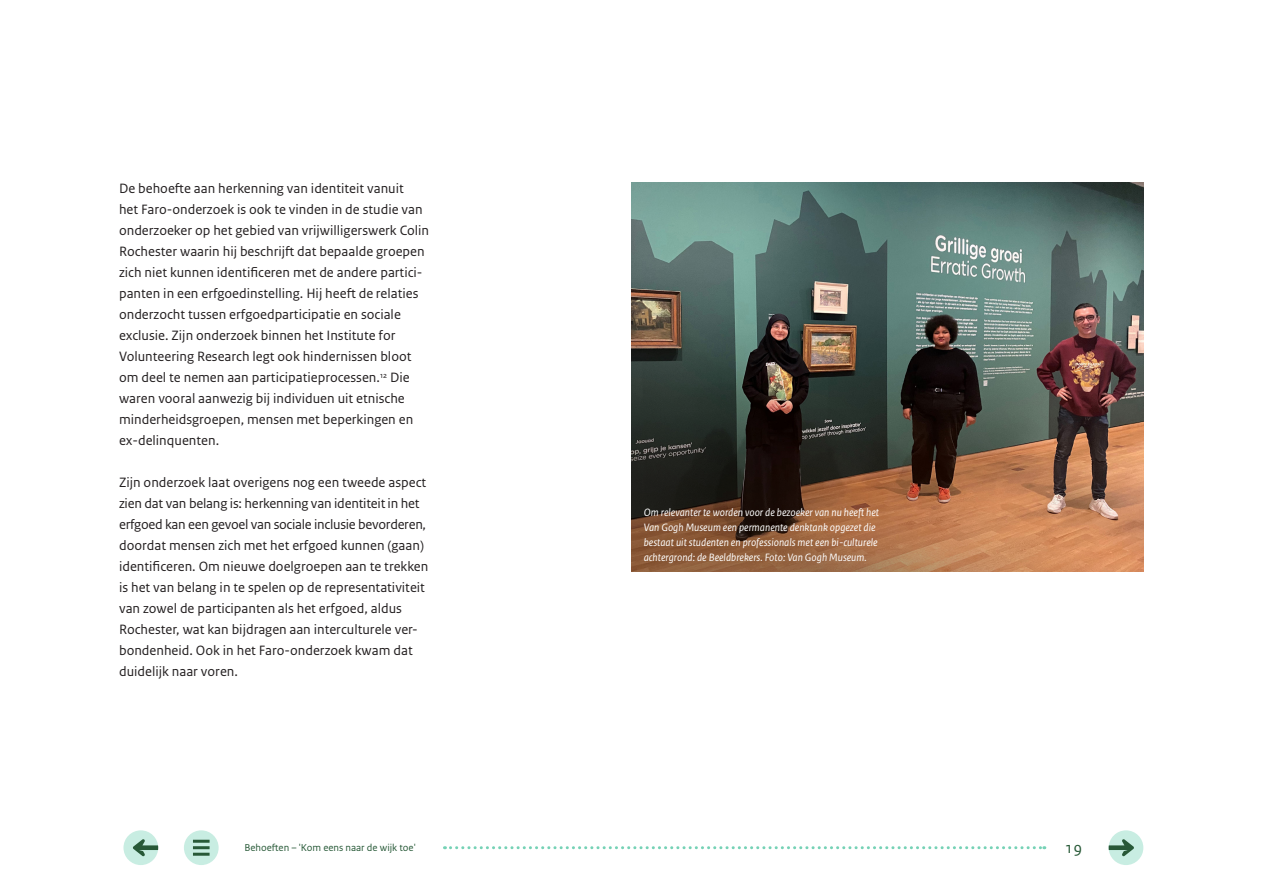
<style>
.page{position:relative;width:1263px;height:893px;background:#fff}
.page>*{position:absolute;margin:0;border:0;box-sizing:border-box;transform-origin:0 0}
.t1{font:16.5px "Rijksoverheid Sans Text";color:#275937}
.p_lopende{font:14.25px/21px "Rijksoverheid Sans Text";color:#231f20}
.t2{font:italic 11.25px/15px "Rijksoverheid Sans Text";color:#fff}
.t3{font:10.5px "Rijksoverheid Sans Text";color:#275937}
</style>
<div class="page">
<img style="left:631px;top:183px;width:512px;height:388px">
<svg style="left:444px;top:846px;width:601px;height:3px"></svg>
<div style="left:1109px;top:830px;width:34px;height:35px;background:#c8ede2;border-radius:50%"></div>
<svg style="left:1109px;top:839px;width:25px;height:17px"></svg>
<div style="left:123px;top:830px;width:35px;height:35px;background:#c8ede2;border-radius:50%"></div>
<svg style="left:133px;top:839px;width:25px;height:17px"></svg>
<div style="left:184px;top:830px;width:35px;height:35px;background:#c8ede2;border-radius:50%"></div>
<hr style="left:193px;top:846px;width:17px;height:3px;background:#275937">
<hr style="left:193px;top:840px;width:17px;height:3px;background:#275937">
<hr style="left:193px;top:853px;width:17px;height:3px;background:#275937">
<p class="p_lopende" style="left:119px;top:178px;width:312px">De behoefte aan herkenning van identiteit vanuit<br>het Faro-onderzoek is ook te vinden in de studie van onderzoeker op het gebied van vrijwilligerswerk Colin Rochester waarin hij beschrijft dat bepaalde groepen zich niet kunnen identificeren met de andere partici&shy;panten in een erfgoedinstelling. Hij heeft de relaties onderzocht tussen erfgoedparticipatie en sociale exclusie. Zijn onderzoek binnen het Institute for Volunteering Research legt ook hindernissen bloot om deel te nemen aan participatieprocessen.<sup>12</sup> Die waren vooral aanwezig bij individuen uit etnische minderheidsgroepen, mensen met beperkingen en ex-delinquenten.</p>
<p class="p_lopende" style="left:119px;top:472px;width:311px">Zijn onderzoek laat overigens nog een tweede aspect zien dat van belang is: herkenning van identiteit in het erfgoed kan een gevoel van sociale inclusie bevorderen, doordat mensen zich met het erfgoed kunnen (gaan) identificeren. Om nieuwe doelgroepen aan te trekken is het van belang in te spelen op de representativiteit van zowel de participanten als het erfgoed, aldus Rochester, wat kan bijdragen aan interculturele ver&shy;bondenheid. Ook in het Faro-onderzoek kwam dat duidelijk naar voren.</p>
<p class="t2" style="left:644px;top:505px;width:237px">Om relevanter te worden voor de bezoeker van nu heeft het Van Gogh Museum een permanente denktank opgezet die bestaat uit studenten en professionals met een bi-culturele achtergrond: de Beeldbrekers. Foto: Van Gogh Museum.</p>
<p class="t3" style="left:244px;top:841px;width:173px">Behoeften – 'Kom eens naar de wijk toe'</p>
<p class="t1" style="left:1065px;top:838px;width:19px">19</p>
</div>
